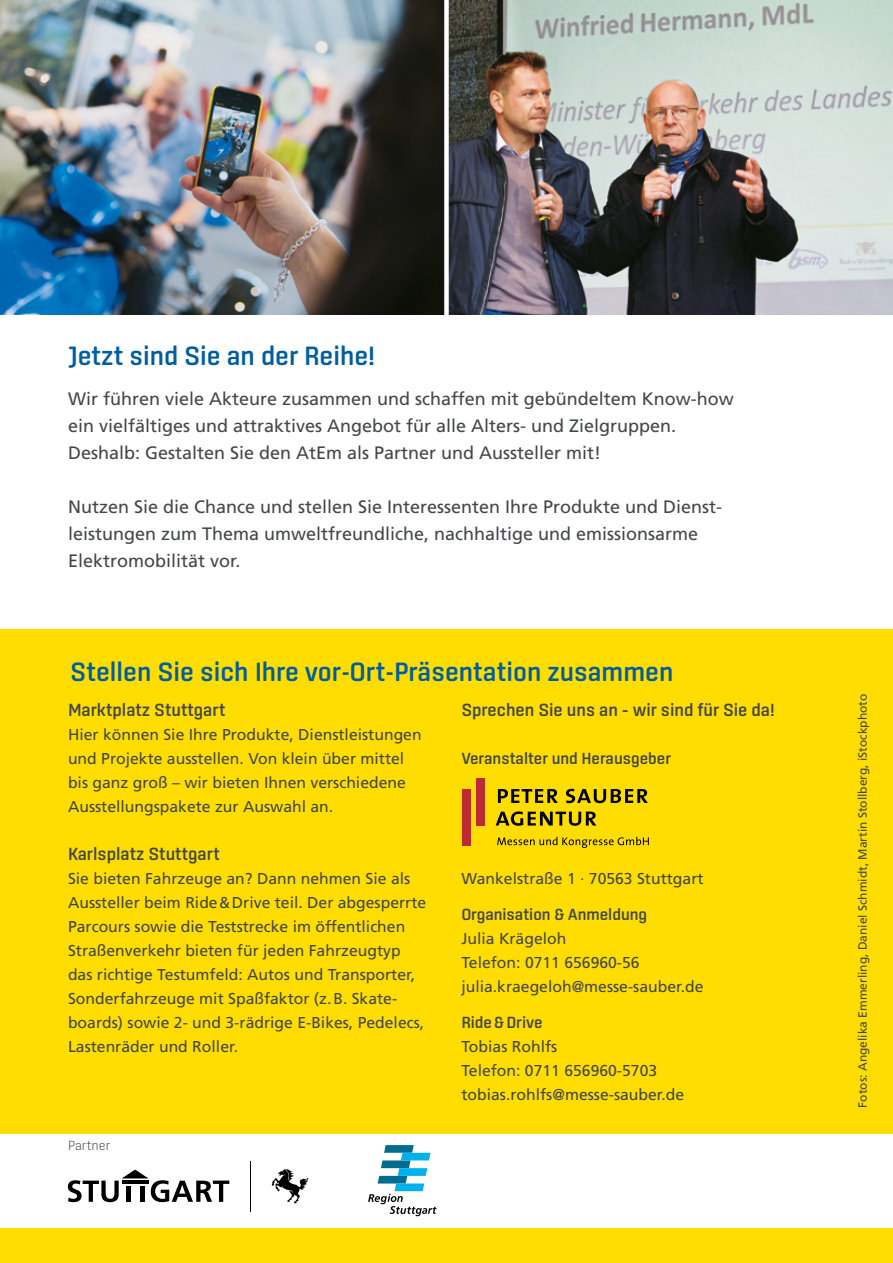
<style>
.page{position:relative;width:893px;height:1263px;background:#fff}
.page>*{position:absolute;margin:0;border:0;box-sizing:border-box;transform-origin:0 0}
.t1{font:500 27px "Center";color:#005d9f}
.t2{font:18px/27px "Frutiger LT Std";color:#444749}
.t3{font:500 18px "Center";color:#444749}
.t4{font:500 16.5px "Center";color:#444749}
.t5{font:15.75px/24px "Frutiger LT Std";color:#444749}
.t6{font:300 13.5px "Center";color:#444749}
.t7{font:12px "Frutiger LT Std";color:#444749}
</style>
<div class="page">
<div style="left:0;top:629px;width:893px;height:634px;background:#fd0"></div>
<div style="left:0;top:1134px;width:893px;height:94px;background:#fff"></div>
<img style="left:0;top:0;width:444px;height:315px">
<img style="left:449px;top:0;width:444px;height:315px">
<div style="left:476px;top:778px;width:8px;height:47px;background:#bd2b30"></div>
<svg style="left:497px;top:837px;width:152px;height:11px"></svg>
<svg style="left:498px;top:789px;width:60px;height:14px"></svg>
<svg style="left:566px;top:789px;width:82px;height:14px"></svg>
<svg style="left:496px;top:811px;width:100px;height:15px"></svg>
<div style="left:462px;top:789px;width:8px;height:56px;background:#bd2b30"></div>
<svg style="left:68px;top:1169px;width:161px;height:33px"></svg>
<svg style="left:271px;top:1168px;width:37px;height:35px"></svg>
<hr style="left:250px;top:1161px;width:1px;height:51px;background:#000">
<svg style="left:368px;top:1145px;width:69px;height:71px"></svg>
<h1 class="t1" style="left:68px;top:340px;width:309px">Jetzt sind Sie an der Reihe!</h1>
<p class="t2" style="left:68px;top:385px;width:667px">Wir führen viele Akteure zusammen und schaffen mit gebündeltem Know-how ein vielfältiges und attraktives Angebot für alle Alters- und Zielgruppen.<br>Deshalb: Gestalten Sie den AtEm als Partner und Aussteller mit!</p>
<p class="t2" style="left:68px;top:493px;width:656px">Nutzen Sie die Chance und stellen Sie Interessenten Ihre Produkte und Dienst&shy;leistungen zum Thema umweltfreundliche, nachhaltige und emissionsarme<br>Elektromobilität vor.</p>
<h1 class="t1" style="left:70px;top:656px;width:605px">Stellen Sie sich Ihre vor-Ort-Präsentation zusammen</h1>
<p class="t3" style="left:68px;top:699px;width:159px">Marktplatz Stuttgart</p>
<p class="t5" style="left:68px;top:722px;width:355px">Hier können Sie Ihre Produkte, Dienstleistungen und Projekte ausstellen. Von klein über mittel bis ganz groß – wir bieten Ihnen verschiedene Ausstellungspakete zur Auswahl an.</p>
<p class="t3" style="left:68px;top:843px;width:153px">Karlsplatz Stuttgart</p>
<p class="t5" style="left:68px;top:866px;width:360px">Sie bieten Fahrzeuge an? Dann nehmen Sie als Aussteller beim Ride&amp;Drive teil. Der abgesperrte Parcours sowie die Teststrecke im öffentlichen Straßenverkehr bieten für jeden Fahrzeugtyp das richtige Testumfeld: Autos und Transporter, Sonderfahrzeuge mit Spaßfaktor (z.B. Skate&shy;boards) sowie 2- und 3-rädrige E-Bikes, Pedelecs, Lastenräder und Roller.</p>
<p class="t6" style="left:68px;top:1138px;width:43px">Partner</p>
<p class="t3" style="left:461px;top:699px;width:315px">Sprechen Sie uns an – wir sind für Sie da!</p>
<p class="t4" style="left:461px;top:749px;width:211px">Veranstalter und Herausgeber</p>
<p class="t5" style="left:461px;top:866px;width:244px">Wankelstraße 1 · 70563 Stuttgart</p>
<p class="t4" style="left:461px;top:905px;width:187px">Organisation &amp; Anmeldung</p>
<p class="t5" style="left:461px;top:926px;width:244px">Julia Krägeloh<br>Telefon: 0711 656960-56 julia.kraegeloh@messe-sauber.de</p>
<p class="t4" style="left:461px;top:1013px;width:83px">Ride &amp; Drive</p>
<p class="t5" style="left:461px;top:1034px;width:224px">Tobias Rohlfs<br>Telefon: 0711 656960-5703 tobias.rohlfs@messe-sauber.de</p>
<p class="t7" style="left:856px;top:1108px;width:416px;rotate:-90deg">Fotos: Angelika Emmerling, Daniel Schmidt, Martin Stollberg, iStockphoto</p>
</div>
